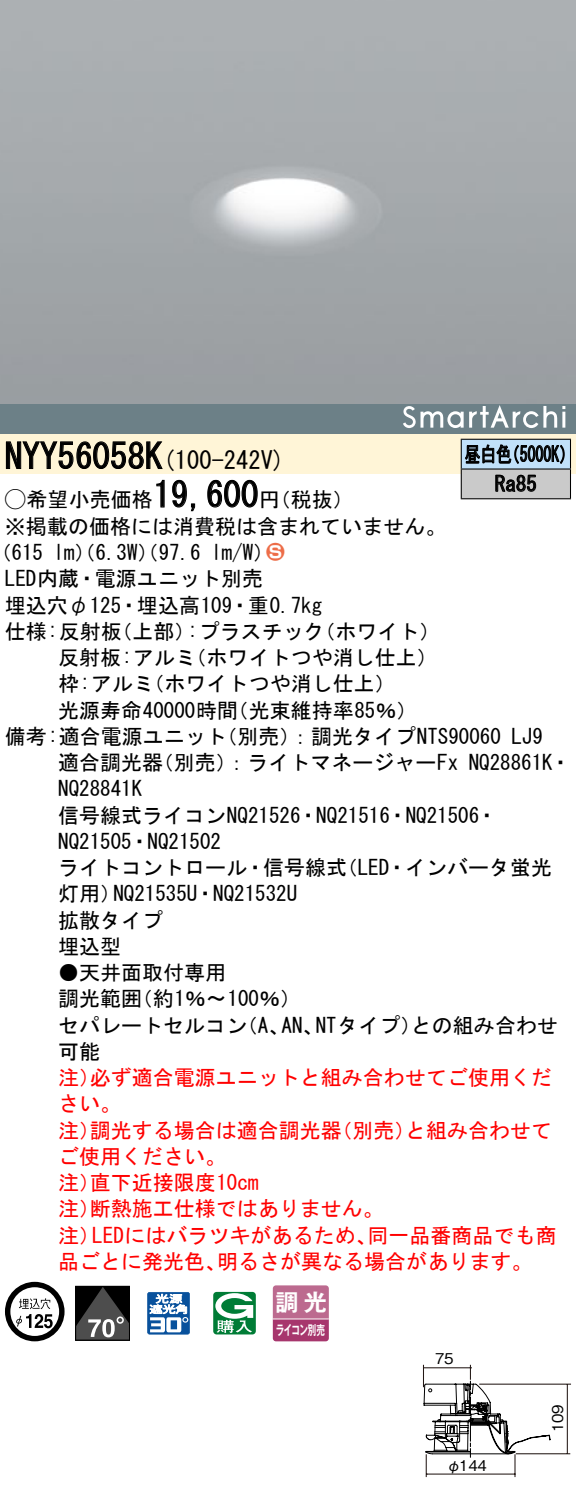
<style>
.page{position:relative;width:576px;height:1487px;background:#fff}
.page>*{position:absolute;margin:0;border:0;box-sizing:border-box;transform-origin:0 0}
.t1{font:35px "MS Gothic";color:#000}
.t2{font:24.5px "MS Gothic";color:#000}
.t3{font:23.1px "Gothic MB101 Pro De Bold 90 pv RKSJ H";color:#fff}
.t4{font:21px/26.2px "MS Gothic";color:#000}
.t5{font:21px/26.2px "MS Gothic";color:#f00}
.t6{font:21px/29.8px "MS Gothic";color:#000;scale:.75 1}
.t7{font:21px "Ford Classification 1";color:#ed6d48}
.t8{font:14.7px "Gothic BBB Pro Medium 90 pv RKSJ H";letter-spacing:-.02em;color:#000}
.t9{font:13.3px "Gothic MB101 Pro De Bold 90 pv RKSJ H";letter-spacing:-.05em;color:#fff;scale:.65 1}
.s1{font-size:35px}
.s2{font-family:"Ford Classification 1"}
.s3{color:#fff}
</style>
<div class="page">
<div style="left:0;top:404px;width:575px;height:30px;background:#6c8087"></div>
<svg style="left:403px;top:406px;width:60px;height:22px"></svg>
<svg style="left:469px;top:405px;width:96px;height:23px"></svg>
<div style="left:0;top:434px;width:575px;height:40px;background:#fff5d7"></div>
<svg style="left:6px;top:441px;width:157px;height:28px"></svg>
<svg style="left:156px;top:479px;width:9px;height:29px"></svg>
<svg style="left:172px;top:479px;width:24px;height:33px"></svg>
<svg style="left:207px;top:479px;width:51px;height:29px"></svg>
<svg style="left:5px;top:1282px;width:59px;height:59px"></svg>
<div style="left:75px;top:1286px;width:55px;height:54px;border:1px solid #000"></div>
<svg style="left:76px;top:1287px;width:53px;height:53px;background:#404040"></svg>
<svg style="left:147px;top:1292px;width:43px;height:42px"></svg>
<svg style="left:213px;top:1292px;width:43px;height:42px"></svg>
<svg style="left:272px;top:1285px;width:56px;height:56px;background:#b65a85"></svg>
<hr style="left:273px;top:1318px;width:55px;height:1px;background:#fff">
<div style="left:461px;top:439px;width:109px;height:30px;background:#c1e1fa"></div>
<div style="left:461px;top:469px;width:109px;height:30px;background:#cacaca"></div>
<hr style="left:460px;top:439px;width:110px;height:1px;background:#000">
<hr style="left:569px;top:440px;width:2px;height:28px;background:#000">
<hr style="left:460px;top:468px;width:110px;height:2px;background:#000">
<hr style="left:569px;top:469px;width:2px;height:29px;background:#000">
<hr style="left:460px;top:498px;width:110px;height:1px;background:#000">
<svg style="left:460px;top:440px;width:104px;height:58px"></svg>
<hr style="left:566px;top:1384px;width:1px;height:69px;background:#231815">
<hr style="left:479px;top:1383px;width:91px;height:1px;background:#231815">
<hr style="left:515px;top:1453px;width:55px;height:1px;background:#231815">
<hr style="left:422px;top:1365px;width:2px;height:22px;background:#231815">
<svg style="left:423px;top:1365px;width:127px;height:112px"></svg>
<h1 class="t1" style="left:5px;top:439px;width:142px">NYY56058</h1>
<p class="t2" style="left:145px;top:448px;width:141px">(<span class="s1">K</span> 100-242 (V</p>
<h1 class="t1" style="left:153px;top:477px;width:106px">19,600</h1>
<p class="t4" style="left:5px;top:486px;width:442px"><span class="s2">A</span>希望小売価格<br>※掲載の価格には消費税は含まれていません。</p>
<p class="t7" style="left:266px;top:541px;width:19px">2<span class="s3">3</span></p>
<p class="t4" style="left:259px;top:486px;width:96px">（円税抜(</p>
<p class="t4" style="left:211px;top:539px;width:64px">l m (W/</p>
<p class="t4" style="left:-9px;top:539px;width:54px">（615</p>
<p class="t4" style="left:5px;top:565px;width:259px">LED内蔵・電源ユニット別売</p>
<p class="t4" style="left:5px;top:592px;width:318px">埋込穴φ125・埋込高109・重0.7kg</p>
<p class="t4" style="left:54px;top:539px;width:149px">lm）（6.3 ）（W 97.6</p>
<p class="t4" style="left:5px;top:618px;width:118px">仕様:反射板</p>
<p class="t4" style="left:111px;top:618px;width:85px">（上部）</p>
<p class="t4" style="left:187px;top:618px;width:139px">:プラスチック</p>
<p class="t4" style="left:314px;top:618px;width:127px">（ホワイト(</p>
<p class="t4" style="left:143px;top:644px;width:254px;text-indent:-85px">反射板:アルミ<br>（ホワイトつや消し仕上(</p>
<p class="t4" style="left:185px;top:644px;width:254px">（ホワイトつや消し仕上(</p>
<p class="t4" style="left:58px;top:670px;width:97px">枠:アルミ</p>
<p class="t4" style="left:58px;top:697px;width:181px">光源寿命40000時間</p>
<p class="t4" style="left:227px;top:697px;width:191px">（光束維持率85％(</p>
<p class="t6" style="left:494px;top:439px;width:57px;text-indent:-30px">昼白色<br>Ra85</p>
<p class="t6" style="left:504px;top:439px;width:96px">（5000 (K</p>
<p class="t4" style="left:216px;top:723px;width:286px">（別売：）調光タイプNTS90060</p>
<p class="t4" style="left:5px;top:723px;width:223px">備考:適合電源ユニット</p>
<p class="t4" style="left:511px;top:723px;width:33px">LJ9</p>
<p class="t4" style="left:153px;top:749px;width:307px">（別売：）ライトマネージャーFx</p>
<p class="t4" style="left:58px;top:749px;width:106px">適合調光器</p>
<p class="t4" style="left:58px;top:775px;width:85px">NQ28841K</p>
<p class="t4" style="left:58px;top:802px;width:441px">信号線式ライコンNQ21526・NQ21516・NQ21506・</p>
<p class="t4" style="left:58px;top:828px;width:164px">NQ21505・NQ21502</p>
<p class="t4" style="left:336px;top:854px;width:217px">（LED・インバータ蛍光</p>
<p class="t4" style="left:468px;top:749px;width:104px">NQ28861 ・K</p>
<p class="t4" style="left:58px;top:854px;width:290px;text-align:center">ライトコントロール・信号線式<br>NQ21535 ・U NQ21532U</p>
<p class="t4" style="left:58px;top:880px;width:106px">灯用）<br>拡散タイプ埋込型</p>
<p class="t4" style="left:132px;top:959px;width:171px;text-indent:-73px">●天井面取付専用<br>（約1％〜100％(</p>
<p class="t4" style="left:58px;top:985px;width:85px">調光範囲</p>
<p class="t4" style="left:315px;top:1012px;width:107px">NTタイプ）</p>
<p class="t4" style="left:411px;top:1012px;width:148px">との組み合わせ</p>
<p class="t4" style="left:58px;top:1012px;width:190px">セパレートセルコン可能</p>
<p class="t5" style="left:90px;top:1064px;width:463px">必ず適合電源ユニットと組み合わせてご使用くだ</p>
<p class="t4" style="left:237px;top:1012px;width:54px">（、A</p>
<p class="t4" style="left:281px;top:1012px;width:43px">AN、</p>
<p class="t5" style="left:58px;top:1064px;width:64px">注）さい。</p>
<p class="t5" style="left:90px;top:1117px;width:253px">調光する場合は適合調光器</p>
<p class="t5" style="left:331px;top:1117px;width:85px">（別売）</p>
<p class="t5" style="left:405px;top:1117px;width:148px">と組み合わせて</p>
<p class="t5" style="left:58px;top:1117px;width:43px">注）</p>
<p class="t5" style="left:58px;top:1143px;width:169px">ご使用ください。</p>
<p class="t5" style="left:90px;top:1169px;width:170px">直下近接限度10cm</p>
<p class="t5" style="left:90px;top:1169px;width:295px;text-indent:-32px">注）<br>断熱施工仕様ではありません。</p>
<p class="t5" style="left:58px;top:1195px;width:43px">注）</p>
<p class="t5" style="left:92px;top:1222px;width:286px">LEDにはバラツキがあるため、</p>
<p class="t5" style="left:367px;top:1222px;width:190px">同一品番商品でも商</p>
<p class="t5" style="left:58px;top:1222px;width:43px">注）</p>
<p class="t5" style="left:58px;top:1248px;width:169px">品ごとに発光色、</p>
<p class="t5" style="left:217px;top:1248px;width:317px">明るさが異なる場合があります。</p>
<p class="t3" style="left:275px;top:1282px;width:53px">調光</p>
<p class="t9" style="left:276px;top:1319px;width:77px">ライコン別売</p>
<p class="t8" style="left:435px;top:1347px;width:20px">75</p>
<p class="t8" style="left:446px;top:1453px;width:42px">φ144</p>
<p class="t8" style="left:545px;top:1432px;width:29px;rotate:-90deg">109</p>
</div>
